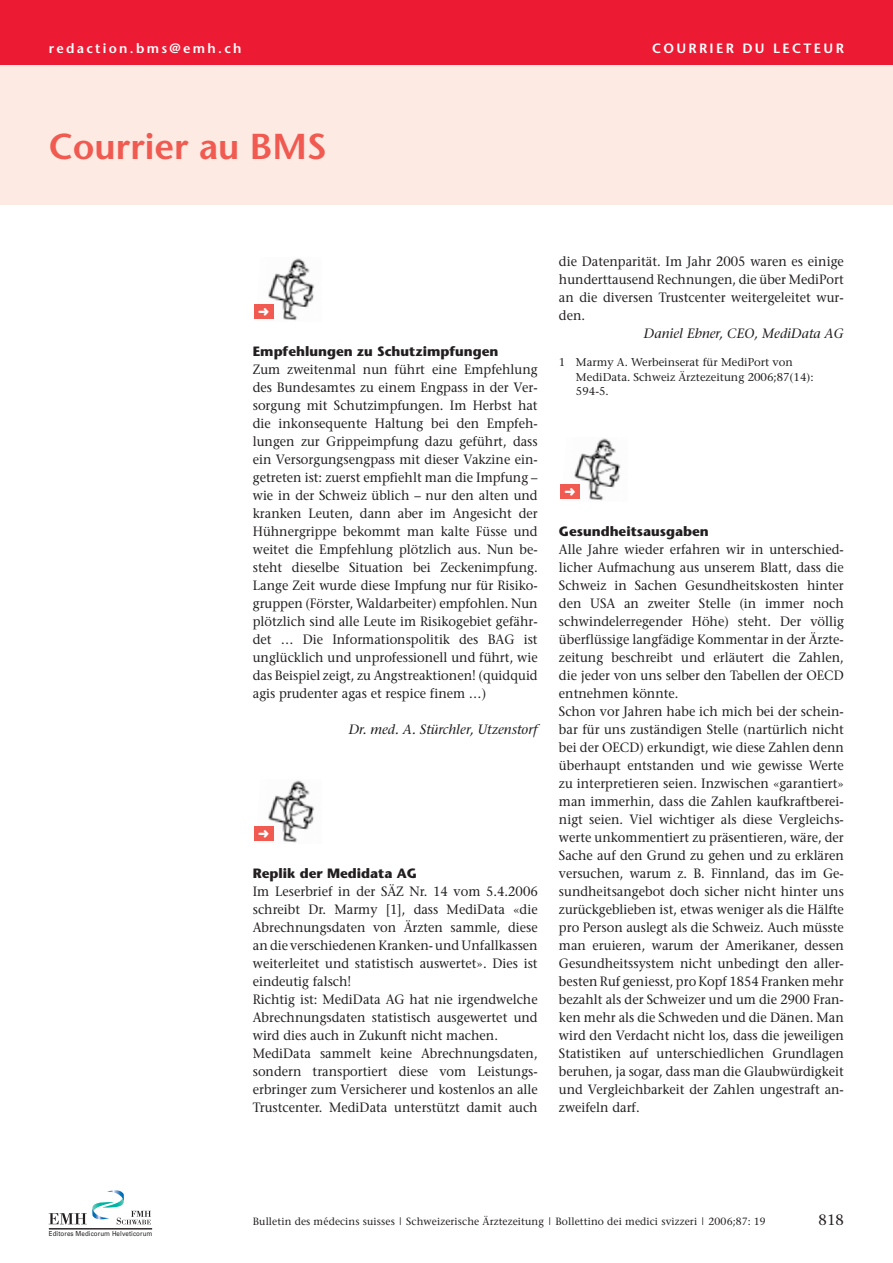
<style>
.page{position:relative;width:893px;height:1263px;background:#fff}
.page>*{position:absolute;margin:0;border:0;box-sizing:border-box;transform-origin:0 0}
.t1{font:600 36px "Stone Sans";color:#f05a50}
.t2{font:15px "Stone Serif";color:#231f20}
.t3{font:13.5px/18px "Stone Serif";color:#231f20;text-align:justify;scale:.95 1}
.t4{font:700 13.5px "Stone Sans";color:#231f20}
.t5{font:italic 13.5px "Stone Serif";color:#231f20}
.t6{font:600 13.5px "Stone Sans";letter-spacing:.17em;color:#fff}
.t7{font:11.25px/14.2px "Stone Serif";color:#231f20}
.t8{font:10.5px "Stone Serif";letter-spacing:.01em;color:#231f20}
.t9{font:6.9px "Univers";letter-spacing:.015em;color:#231f20;scale:.9 1}
</style>
<div class="page">
<div style="left:0;top:64px;width:893px;height:141px;background:#fdeae3"></div>
<img style="left:268px;top:780px;width:46px;height:63px">
<div style="left:254px;top:826px;width:19px;height:15px;background:#f05a50"></div>
<img style="left:268px;top:258px;width:46px;height:63px">
<div style="left:254px;top:304px;width:19px;height:15px;background:#f05a50"></div>
<img style="left:574px;top:438px;width:47px;height:63px">
<div style="left:560px;top:484px;width:20px;height:15px;background:#f05a50"></div>
<svg style="left:49px;top:1190px;width:102px;height:34px"></svg>
<hr style="left:49px;top:1228px;width:103px;height:1px;background:#231f20">
<div style="left:0;top:0;width:893px;height:64px;background:#ed1a33"></div>
<p class="t6" style="left:49px;top:42px;width:194px">redaction.bms@emh.ch</p>
<p class="t6" style="left:652px;top:42px;width:193px">COURRIER DU LECTEUR</p>
<h1 class="t1" style="left:49px;top:132px;width:280px">Courrier au BMS</h1>
<p class="t4" style="left:253px;top:346px;width:247px">Empfehlungen zu Schutzimpfungen</p>
<p class="t3" style="left:253px;top:361px;width:301px">Zum zweitenmal nun führt eine Empfehlung des Bundesamtes zu einem Engpass in der Ver&shy;sorgung mit Schutzimpfungen. Im Herbst hat die inkonsequente Haltung bei den Empfeh&shy;lungen zur Grippeimpfung dazu geführt, dass ein Versorgungsengpass mit dieser Vakzine ein&shy;getreten ist: zuerst empfiehlt man die Impfung – wie in der Schweiz üblich – nur den alten und kranken Leuten, dann aber im Angesicht der Hühnergrippe bekommt man kalte Füsse und weitet die Empfehlung plötzlich aus. Nun be&shy;steht dieselbe Situation bei Zeckenimpfung.<br>Lange Zeit wurde diese Impfung nur für Risiko&shy;gruppen (Förster, Waldarbeiter) empfohlen. Nun plötzlich sind alle Leute im Risikogebiet gefähr&shy;det … Die Informationspolitik des BAG ist unglücklich und unprofessionell und führt, wie das Beispiel zeigt, zu Angstreaktionen! (quidquid agis prudenter agas et respice finem …)</p>
<p class="t5" style="left:349px;top:724px;width:191px">Dr. med. A. Stürchler, Utzenstorf</p>
<p class="t4" style="left:253px;top:868px;width:165px">Replik der Medidata AG</p>
<p class="t3" style="left:253px;top:883px;width:302px;text-align:left">Im Leserbrief in der SÄZ Nr. 14 vom 5.4.2006 schreibt Dr. Marmy [1], dass MediData «die Abrechnungsdaten von Ärzten sammle, diese an die verschiedenen Kranken- und Unfallkassen weiterleitet und statistisch auswertet». Dies ist eindeutig falsch!<br>Richtig ist: MediData AG hat nie irgendwelche Abrechnungsdaten statistisch ausgewertet und wird dies auch in Zukunft nicht machen.<br>MediData sammelt keine Abrechnungsdaten, sondern transportiert diese vom Leistungs&shy;erbringer zum Versicherer und kostenlos an alle Trustcenter. MediData unterstützt damit auch</p>
<p class="t3" style="left:559px;top:253px;width:301px">die Datenparität. Im Jahr 2005 waren es einige hunderttausend Rechnungen, die über MediPort an die diversen Trustcenter weitergeleitet wur&shy;den.</p>
<p class="t5" style="left:644px;top:328px;width:201px">Daniel Ebner, CEO, MediData AG</p>
<p class="t7" style="left:576px;top:356px;width:239px;text-indent:-17px">1 Marmy A. Werbeinserat für MediPort von<br>MediData. Schweiz Ärztezeitung 2006;87(14):<br>594-5.</p>
<p class="t4" style="left:559px;top:526px;width:151px">Gesundheitsausgaben</p>
<p class="t3" style="left:559px;top:541px;width:301px;text-align:left">Alle Jahre wieder erfahren wir in unterschied&shy;licher Aufmachung aus unserem Blatt, dass die Schweiz in Sachen Gesundheitskosten hinter den USA an zweiter Stelle (in immer noch schwindelerregender Höhe) steht. Der völlig überflüssige langfädige Kommentar in der Ärzte&shy;zeitung beschreibt und erläutert die Zahlen, die jeder von uns selber den Tabellen der OECD entnehmen könnte.<br>Schon vor Jahren habe ich mich bei der schein&shy;bar für uns zuständigen Stelle (nartürlich nicht bei der OECD) erkundigt, wie diese Zahlen denn überhaupt entstanden und wie gewisse Werte zu interpretieren seien. Inzwischen «garantiert» man immerhin, dass die Zahlen kaufkraftberei&shy;nigt seien. Viel wichtiger als diese Vergleichs&shy;werte unkommentiert zu präsentieren, wäre, der Sache auf den Grund zu gehen und zu erklären versuchen, warum z. B. Finnland, das im Ge&shy;sundheitsangebot doch sicher nicht hinter uns zurückgeblieben ist, etwas weniger als die Hälfte pro Person auslegt als die Schweiz. Auch müsste man eruieren, warum der Amerikaner, dessen Gesundheitssystem nicht unbedingt den aller&shy;besten Ruf geniesst, pro Kopf 1854 Franken mehr bezahlt als der Schweizer und um die 2900 Fran&shy;ken mehr als die Schweden und die Dänen. Man wird den Verdacht nicht los, dass die jeweiligen Statistiken auf unterschiedlichen Grundlagen beruhen, ja sogar, dass man die Glaubwürdigkeit und Vergleichbarkeit der Zahlen ungestraft an&shy;zweifeln darf.</p>
<p class="t9" style="left:49px;top:1229px;width:117px">Editores Medicorum Helveticorum</p>
<p class="t8" style="left:253px;top:1217px;width:515px">Bulletin des médecins suisses | Schweizerische Ärztezeitung | Bollettino dei medici svizzeri | 2006;87: 19</p>
<p class="t2" style="left:818px;top:1213px;width:27px">818</p>
</div>
